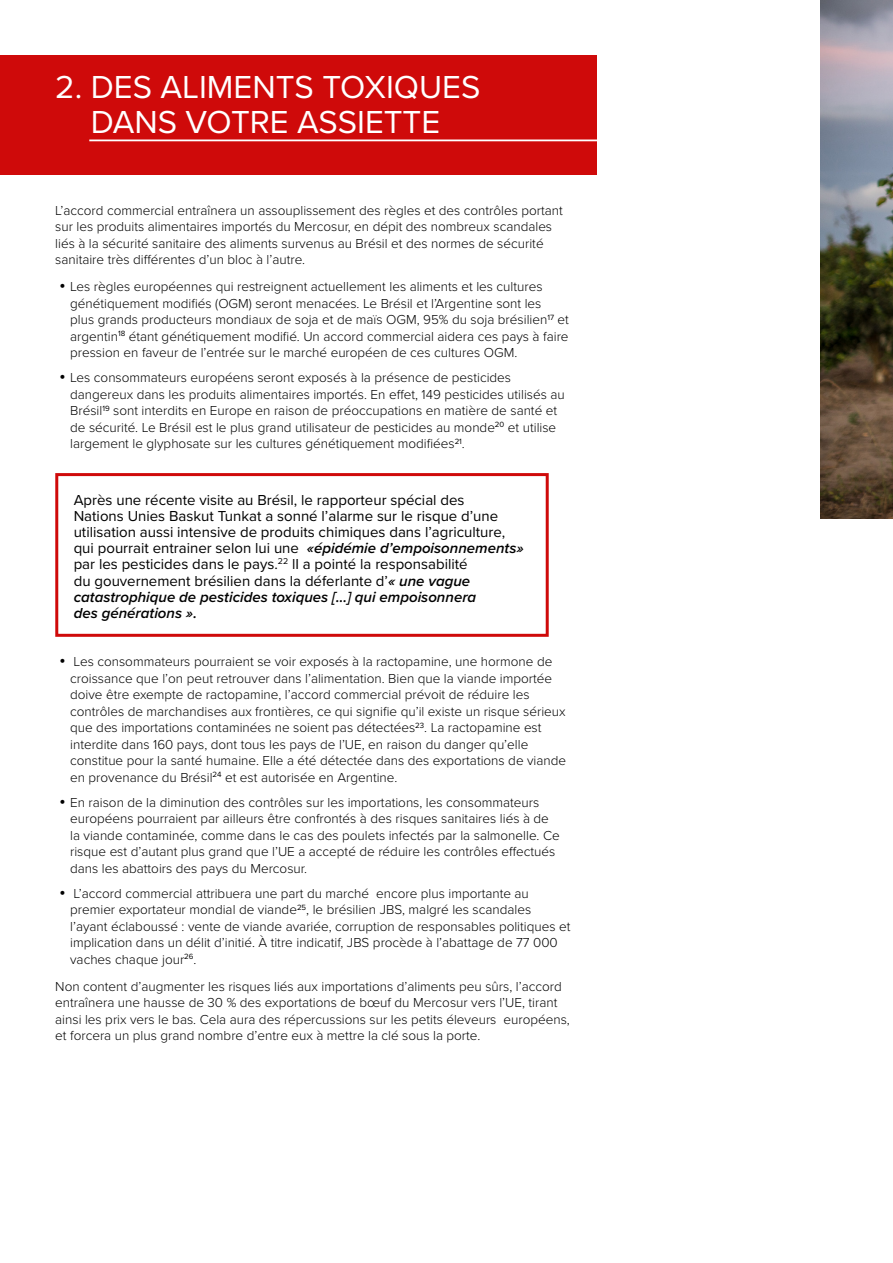
<style>
.page{position:relative;width:893px;height:1263px;background:#fff}
.page>*{position:absolute;margin:0;border:0;box-sizing:border-box;transform-origin:0 0}
.t1{font:33px/35.5px "Proxima Nova";color:#fff;text-align:center}
.t2{font:15px/16.2px "Proxima Nova";color:#000}
.t3{font:300 13.5px/16.5px "Proxima Nova";color:#000}
.s1{font-weight:600;font-style:italic}
</style>
<div class="page">
<div style="left:55px;top:473px;width:494px;height:164px;border:3px solid #cf0a0a"></div>
<div style="left:0;top:55px;width:596px;height:119px;background:#cf0a0a"></div>
<hr style="left:89px;top:139px;width:511px;height:2px;background:#fff">
<img style="left:821px;top:0;width:72px;height:518px">
<h1 class="t1" style="left:55px;top:67px;width:427px">2. DES ALIMENTS TOXIQUES<br>DANS VOTRE ASSIETTE</h1>
<p class="t3" style="left:55px;top:201px;width:509px">L’accord commercial entraînera un assouplissement des règles et des contrôles portant sur les produits alimentaires importés du Mercosur, en dépit des nombreux scandales liés à la sécurité sanitaire des aliments survenus au Brésil et des normes de sécurité sanitaire très différentes d’un bloc à l’autre.</p>
<p class="t3" style="left:70px;top:278px;width:500px;text-indent:-11px">• Les règles européennes qui restreignent actuellement les aliments et les cultures génétiquement modifiés (OGM) seront menacées. Le Brésil et l’Argentine sont les<br>plus grands producteurs mondiaux de soja et de maïs OGM, 95% du soja brésilien<sup>17</sup> et argentin<sup>18</sup> étant génétiquement modifié. Un accord commercial aidera ces pays à faire pression en faveur de l’entrée sur le marché européen de ces cultures OGM.</p>
<p class="t3" style="left:70px;top:369px;width:496px;text-indent:-11px">• Les consommateurs européens seront exposés à la présence de pesticides dangereux dans les produits alimentaires importés. En effet, 149 pesticides utilisés au Brésil<sup>19</sup> sont interdits en Europe en raison de préoccupations en matière de santé et de sécurité. Le Brésil est le plus grand utilisateur de pesticides au monde<sup>20</sup> et utilise largement le glyphosate sur les cultures génétiquement modifiées<sup>21</sup>.</p>
<p class="t2" style="left:74px;top:491px;width:452px">Après une récente visite au Brésil, le rapporteur spécial des<br>Nations Unies Baskut Tunkat a sonné l’alarme sur le risque d’une utilisation aussi intensive de produits chimiques dans l’agriculture, qui pourrait entrainer selon lui une <span class="s1">«épidémie d’empoisonnements» </span>par les pesticides dans le pays.<sup>22</sup> lI a pointé la responsabilité<br>du gouvernement brésilien dans la déferlante d’<span class="s1">« une vague catastrophique de pesticides toxiques [...] qui empoisonnera<br>des générations ».</span></p>
<p class="t3" style="left:70px;top:653px;width:498px;text-indent:-11px">• Les consommateurs pourraient se voir exposés à la ractopamine, une hormone de croissance que l’on peut retrouver dans l’alimentation. Bien que la viande importée doive être exempte de ractopamine, l’accord commercial prévoit de réduire les contrôles de marchandises aux frontières, ce qui signifie qu’il existe un risque sérieux que des importations contaminées ne soient pas détectées<sup>23</sup>. La ractopamine est interdite dans 160 pays, dont tous les pays de l’UE, en raison du danger qu’elle constitue pour la santé humaine. Elle a été détectée dans des exportations de viande en provenance du Brésil<sup>24</sup> et est autorisée en Argentine.</p>
<p class="t3" style="left:70px;top:793px;width:491px;text-indent:-11px">• En raison de la diminution des contrôles sur les importations, les consommateurs européens pourraient par ailleurs être confrontés à des risques sanitaires liés à de la viande contaminée, comme dans le cas des poulets infectés par la salmonelle. Ce risque est d’autant plus grand que l’UE a accepté de réduire les contrôles effectués dans les abattoirs des pays du Mercosur.</p>
<p class="t3" style="left:70px;top:884px;width:502px;text-indent:-11px">• L’accord commercial attribuera une part du marché encore plus importante au premier exportateur mondial de viande<sup>25</sup>, le brésilien JBS, malgré les scandales l’ayant éclaboussé : vente de viande avariée, corruption de responsables politiques et implication dans un délit d’initié. À titre indicatif, JBS procède à l’abattage de 77 000 vaches chaque jour<sup>26</sup>.</p>
<p class="t3" style="left:55px;top:977px;width:516px">Non content d’augmenter les risques liés aux importations d’aliments peu sûrs, l’accord entraînera une hausse de 30 % des exportations de bœuf du Mercosur vers l’UE, tirant ainsi les prix vers le bas. Cela aura des répercussions sur les petits éleveurs européens, et forcera un plus grand nombre d’entre eux à mettre la clé sous la porte.</p>
</div>
